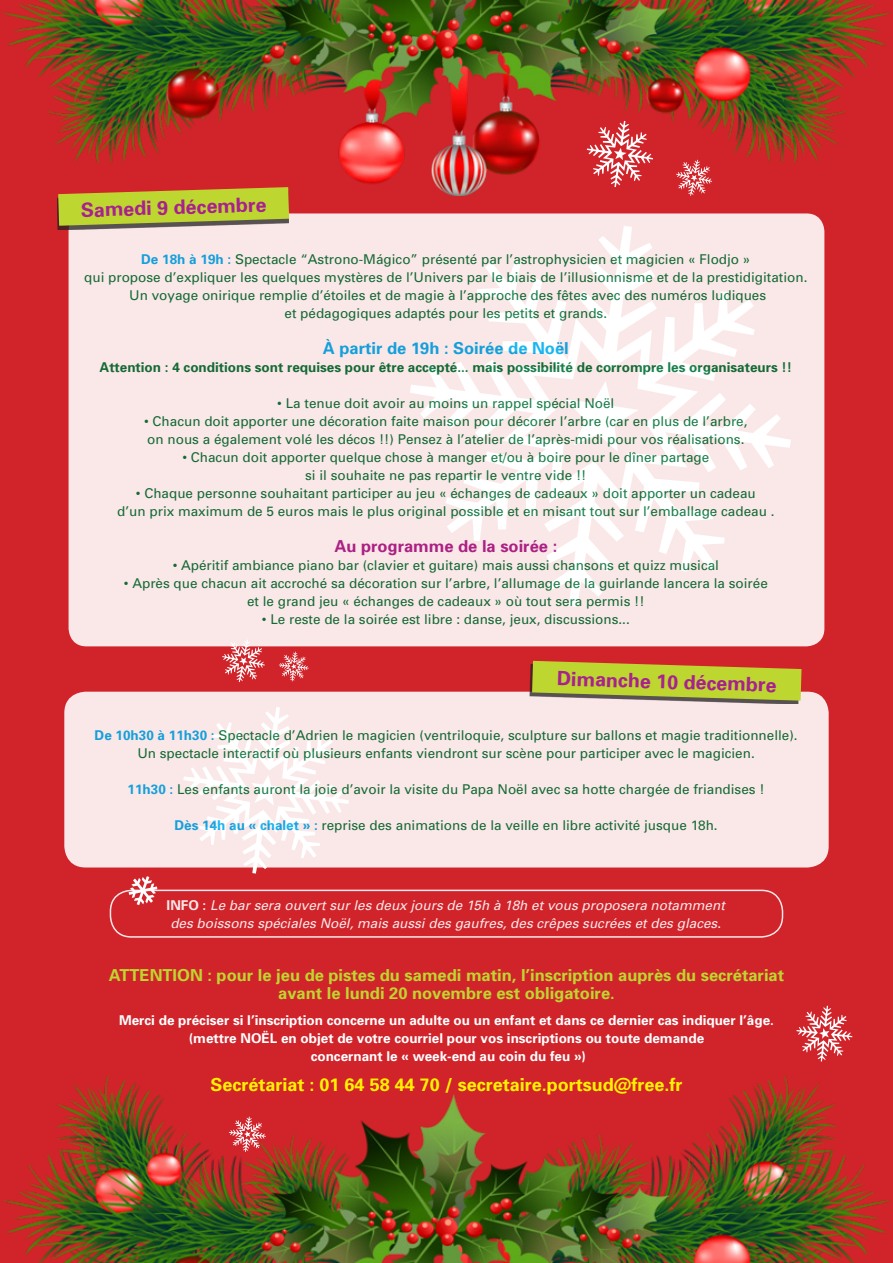
<style>
.page{position:relative;width:893px;height:1263px;background:#d1232a}
.page>*{position:absolute;margin:0;border:0;box-sizing:border-box;transform-origin:0 0}
.t1{font:700 19.65px "Univers";color:#a8218e}
.t2{font:700 18px "Univers";color:#fff101}
.t3{font:700 16.5px/18px "Univers";color:#bed630;text-align:center}
.t4{font:700 16.5px "Univers";color:#00aeef}
.t5{font:700 16.5px "Univers";color:#a8218e}
.t6{font:13.5px/18px "Univers";color:#007237;text-align:center}
.t7{font:700 13.5px/18px "Univers";color:#fff;text-align:center}
.t8{font:italic 13.5px/18px "Univers";color:#fff}
.t9{font:700 13.5px "Univers";color:#007237}
.s1{font-weight:700;color:#00aeef}
.s2{font-weight:700;font-style:normal}
.s3{font-style:normal}
</style>
<div class="page">
<img style="left:2px;top:0;width:889px;height:196px">
<img style="left:2px;top:1077px;width:889px;height:186px">
<svg style="left:587px;top:121px;width:66px;height:66px"></svg>
<svg style="left:676px;top:160px;width:36px;height:36px"></svg>
<svg style="left:222px;top:646px;width:43px;height:36px"></svg>
<svg style="left:279px;top:652px;width:30px;height:29px"></svg>
<svg style="left:229px;top:1117px;width:37px;height:35px"></svg>
<svg style="left:796px;top:1006px;width:56px;height:55px"></svg>
<svg style="left:69px;top:213px;width:755px;height:433px;fill:#fae8e9"></svg>
<div style="left:57px;top:191px;width:232px;height:39px;background:#231f20;opacity:.75"></div>
<svg style="left:58px;top:187px;width:231px;height:39px"></svg>
<svg style="left:183px;top:867px;width:166px;height:6px"></svg>
<div style="left:64px;top:692px;width:765px;height:175px;background:#fae8e9;border-radius:21px"></div>
<div style="left:110px;top:890px;width:673px;height:48px;border:2px solid #fff;border-radius:21px"></div>
<div style="left:529px;top:664px;width:270px;height:40px;background:#231f20;opacity:.75"></div>
<svg style="left:532px;top:661px;width:269px;height:40px"></svg>
<svg style="left:129px;top:876px;width:28px;height:29px"></svg>
<h1 class="t1" style="left:80px;top:199px;width:187px;rotate:-2deg">Samedi 9 décembre</h1>
<p class="t6" style="left:84px;top:250px;width:725px"><span class="s1">De 18h à 19h :</span> Spectacle “Astrono-Mágico” présenté par l’astrophysicien et magicien « Flodjo »<br>qui propose d’expliquer les quelques mystères de l’Univers par le biais de l’illusionnisme et de la prestidigitation.<br>Un voyage onirique remplie d’étoiles et de magie à l’approche des fêtes avec des numéros ludiques<br>et pédagogiques adaptés pour les petits et grands.</p>
<p class="t4" style="left:323px;top:338px;width:247px">À partir de 19h : Soirée de Noël</p>
<p class="t9" style="left:100px;top:359px;width:694px">Attention : 4 conditions sont requises pour être accepté... mais possibilité de corrompre les organisateurs !!</p>
<p class="t6" style="left:277px;top:394px;width:339px">• La tenue doit avoir au moins un rappel spécial Noël</p>
<p class="t6" style="left:144px;top:412px;width:605px;text-align:left">• Chacun doit apporter une décoration faite maison pour décorer l’arbre (car en plus de l’arbre, on nous a également volé les décos !!) Pensez à l’atelier de l’après-midi pour vos réalisations.</p>
<p class="t6" style="left:182px;top:448px;width:528px">• Chacun doit apporter quelque chose à manger et/ou à boire pour le dîner partage si il souhaite ne pas repartir le ventre vide !!</p>
<p class="t6" style="left:117px;top:484px;width:659px">• Chaque personne souhaitant participer au jeu « échanges de cadeaux » doit apporter un cadeau<br>d’un prix maximum de 5 euros mais le plus original possible et en misant tout sur l’emballage cadeau .</p>
<p class="t5" style="left:334px;top:536px;width:224px">Au programme de la soirée :</p>
<p class="t6" style="left:173px;top:556px;width:548px">• Apéritif ambiance piano bar (clavier et guitare) mais aussi chansons et quizz musical</p>
<p class="t6" style="left:124px;top:574px;width:645px">• Après que chacun ait accroché sa décoration sur l’arbre, l’allumage de la guirlande lancera la soirée et le grand jeu « échanges de cadeaux » où tout sera permis !!</p>
<p class="t6" style="left:262px;top:610px;width:369px">• Le reste de la soirée est libre : danse, jeux, discussions...</p>
<h1 class="t1" style="left:557px;top:666px;width:221px;rotate:2deg">Dimanche 10 décembre</h1>
<p class="t6" style="left:95px;top:726px;width:704px"><span class="s1">De 10h30 à 11h30 :</span> Spectacle d’Adrien le magicien (ventriloquie, sculpture sur ballons et magie traditionnelle).<br>Un spectacle interactif où plusieurs enfants viendront sur scène pour participer avec le magicien.</p>
<p class="t6" style="left:128px;top:780px;width:638px"><span class="s1">11h30 :</span> Les enfants auront la joie d’avoir la visite du Papa Noël avec sa hotte chargée de friandises !</p>
<p class="t6" style="left:174px;top:816px;width:545px"><span class="s1">Dès 14h au « chalet » :</span> reprise des animations de la veille en libre activité jusque 18h.</p>
<p class="t8" style="left:167px;top:896px;width:560px"><span class="s2">INFO :</span> Le bar sera ouvert sur les deux jours de 15h à 18h et vous proposera notamment des boissons spéciales Noël, mais aussi des gaufres, des crêpes sucrées et des glaces<span class="s3">.</span></p>
<p class="t3" style="left:109px;top:966px;width:677px">ATTENTION : pour le jeu de pistes du samedi matin, l’inscription auprès du secrétariat avant le lundi 20 novembre est obligatoire.</p>
<p class="t7" style="left:119px;top:1011px;width:656px">Merci de préciser si l’inscription concerne un adulte ou un enfant et dans ce dernier cas indiquer l’âge. (mettre NOËL en objet de votre courriel pour vos inscriptions ou toute demande<br>concernant le « week-end au coin du feu »)</p>
<h2 class="t2" style="left:211px;top:1074px;width:473px">Secrétariat : 01 64 58 44 70 / secretaire.portsud@free.fr</h2>
</div>
